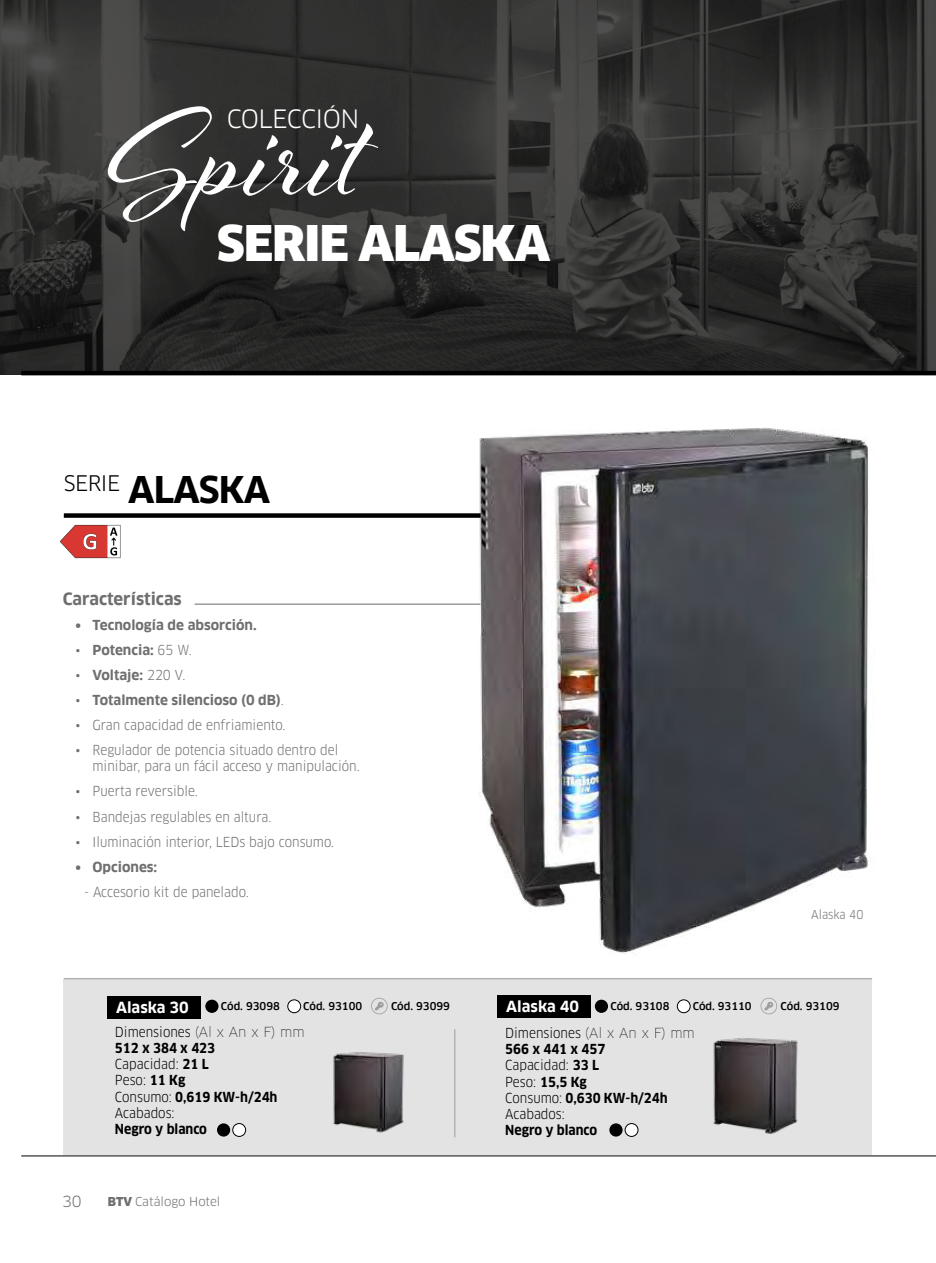
<style>
.page{position:relative;width:936px;height:1263px;background:#fff}
.page>*{position:absolute;margin:0;border:0;box-sizing:border-box;transform-origin:0 0}
.t1{font:135px "Al Fresco";color:#fff}
.t2{font:900 48px "Clan Pro";letter-spacing:-.025em;color:#fff}
.t3{font:700 36px "Clan Pro";letter-spacing:-.025em;color:#000}
.t4{font:24.75px "Clan Pro";letter-spacing:-.025em;color:#fff}
.t5{font:700 16.5px "Clan Pro";color:#706f6f}
.t6{font:700 15px "Clan Pro";color:#fff}
.t7{font:15px "Clan Pro";color:#706f6f}
.t8{font:13.5px/16.5px "Clan Pro Narr";color:#706f6f}
.t9{font:13.5px/16.2px "Clan Pro Narr";color:#000}
.t10{font:700 13.5px "Clan Pro";color:#706f6f}
.t11{font:700 13.5px "Clan Pro Narr";color:#000}
.t12{font:12px "Clan Pro";color:#706f6f}
.t13{font:12px "Clan Pro Narr";color:#706f6f}
.t14{font:500 10.5px "Clan Pro";color:#000}
.s1{font-family:"Clan Pro Narr";font-weight:400}
.s2{font-family:"Clan Pro";font-weight:100}
.s3{font-weight:700}
.s4{font-weight:900}
</style>
<div class="page">
<img style="left:0;top:0;width:935px;height:374px">
<div style="left:64px;top:978px;width:807px;height:176px;background:#e3e3e3"></div>
<hr style="left:64px;top:978px;width:808px;height:1px;background:#9d9d9c">
<hr style="left:21px;top:371px;width:914px;height:4px;background:#000">
<div style="left:64px;top:513px;width:425px;height:5px;background:#000"></div>
<hr style="left:454px;top:1029px;width:1px;height:108px;background:#9d9d9c">
<img style="left:713px;top:1038px;width:85px;height:96px">
<img style="left:333px;top:1052px;width:71px;height:81px">
<svg style="left:60px;top:525px;width:60px;height:33px"></svg>
<img style="left:471px;top:428px;width:400px;height:526px">
<div style="left:217px;top:1123px;width:13px;height:13px;background:#000;border-radius:50%"></div>
<div style="left:609px;top:1123px;width:13px;height:13px;background:#000;border-radius:50%"></div>
<div style="left:233px;top:1123px;width:12px;height:13px;background:#fff;border-radius:50%"></div>
<div style="left:232px;top:1123px;width:14px;height:13px;border:1px solid #000;border-radius:50%"></div>
<div style="left:625px;top:1123px;width:13px;height:13px;background:#fff;border-radius:50%"></div>
<div style="left:625px;top:1123px;width:13px;height:13px;border:1px solid #000;border-radius:50%"></div>
<hr style="left:195px;top:603px;width:285px;height:2px;background:#9d9d9c">
<hr style="left:21px;top:1155px;width:914px;height:1px;background:#000">
<div style="left:107px;top:996px;width:93px;height:22px;background:#000"></div>
<div style="left:497px;top:995px;width:93px;height:22px;background:#000"></div>
<div style="left:205px;top:1000px;width:13px;height:13px;background:#000;border-radius:50%"></div>
<div style="left:594px;top:1000px;width:14px;height:13px;background:#000;border-radius:50%"></div>
<svg style="left:371px;top:998px;width:16px;height:16px"></svg>
<svg style="left:760px;top:998px;width:17px;height:16px"></svg>
<div style="left:288px;top:1000px;width:12px;height:13px;background:#fff;border-radius:50%"></div>
<div style="left:287px;top:1000px;width:14px;height:13px;border:1px solid #000;border-radius:50%"></div>
<div style="left:677px;top:1000px;width:13px;height:13px;background:#fff;border-radius:50%"></div>
<div style="left:677px;top:1000px;width:13px;height:13px;border:1px solid #000;border-radius:50%"></div>
<h3 class="t4" style="left:227px;top:104px;width:134px">COLECCIÓN</h3>
<h1 class="t1" style="left:108px;top:68px;width:256px">Spirit</h1>
<h2 class="t2" style="left:217px;top:215px;width:335px">SERIE ALASKA</h2>
<h3 class="t3" style="left:64px;top:469px;width:208px"><sup>SERIE</sup> ALASKA</h3>
<p class="t5" style="left:63px;top:589px;width:120px">Características</p>
<p class="t10" style="left:75px;top:617px;width:183px">• Tecnología de absorción.</p>
<p class="t10" style="left:75px;top:642px;width:118px"><span class="s1">•</span> Potencia: <span class="s1">65 W.</span></p>
<p class="t10" style="left:75px;top:667px;width:111px"><span class="s1">•</span> Voltaje: <span class="s1">220 V.</span></p>
<p class="t10" style="left:75px;top:692px;width:210px"><span class="s1">•</span> Totalmente silencioso (0 dB)<span class="s1">.</span></p>
<p class="t8" style="left:75px;top:717px;width:211px">• Gran capacidad de enfriamiento.</p>
<p class="t8" style="left:92px;top:742px;width:269px;text-indent:-17px">• Regulador de potencia situado dentro del minibar, para un fácil acceso y manipulación.</p>
<p class="t8" style="left:75px;top:783px;width:124px">• Puerta reversible.</p>
<p class="t8" style="left:75px;top:808px;width:197px">• Bandejas regulables en altura.</p>
<p class="t8" style="left:75px;top:833px;width:260px">• Iluminación interior, LEDs bajo consumo.</p>
<p class="t10" style="left:75px;top:859px;width:83px">• Opciones:</p>
<p class="t8" style="left:84px;top:883px;width:166px">- Accesorio kit de panelado.</p>
<p class="t13" style="left:811px;top:908px;width:54px">Alaska 40</p>
<p class="t6" style="left:116px;top:999px;width:74px">Alaska 30</p>
<p class="t6" style="left:506px;top:998px;width:74px">Alaska 40</p>
<p class="t14" style="left:221px;top:1000px;width:60px">Cód. 93098</p>
<p class="t14" style="left:303px;top:1000px;width:60px">Cód. 93100</p>
<p class="t14" style="left:391px;top:1000px;width:60px">Cód. 93099</p>
<p class="t14" style="left:610px;top:1000px;width:60px">Cód. 93108</p>
<p class="t14" style="left:692px;top:1000px;width:60px">Cód. 93110</p>
<p class="t14" style="left:780px;top:1000px;width:60px">Cód. 93109</p>
<p class="t7" style="left:62px;top:1193px;width:21px">30</p>
<p class="t9" style="left:115px;top:1023px;width:191px">Dimensiones <span class="s2">(Al x An x F) mm<br></span><span class="s3">512 x 384 x 423<br></span>Capacidad: <span class="s3">21 L<br></span>Peso: <span class="s3">11 Kg<br></span>Consumo: <span class="s3">0,619 KW-h/24h<br></span>Acabados:</p>
<p class="t11" style="left:115px;top:1121px;width:94px">Negro y blanco</p>
<p class="t12" style="left:108px;top:1195px;width:114px"><span class="s4">BTV</span> Catálogo Hotel</p>
<p class="t9" style="left:505px;top:1025px;width:191px">Dimensiones <span class="s2">(Al x An x F) mm<br></span><span class="s3">566 x 441 x 457<br></span>Capacidad: <span class="s3">33 L<br></span>Peso: <span class="s3">15,5 Kg<br></span>Consumo: <span class="s3">0,630 KW-h/24h<br></span>Acabados:</p>
<p class="t11" style="left:505px;top:1122px;width:94px">Negro y blanco</p>
</div>
